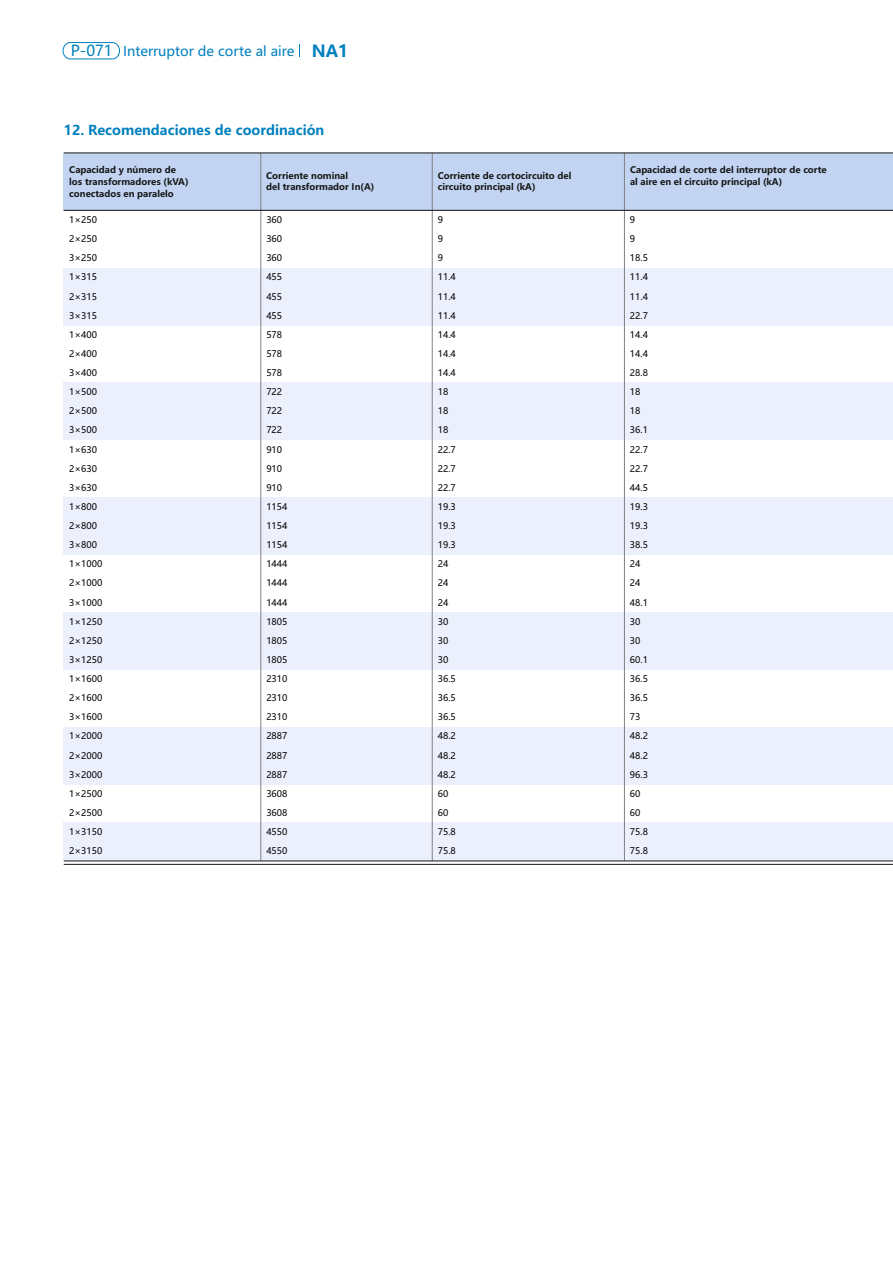
<style>
.page{position:relative;width:893px;height:1263px;background:#fff}
.page>*{position:absolute;margin:0;border:0;box-sizing:border-box;transform-origin:0 0}
.t1{font:700 13.5px "Microsoft Ya Hei";color:#0080be}
.t2{font:13.5px "Microsoft Ya Hei";color:#0080be}
.t3{font:9px/19px "Microsoft Ya Hei";color:#000}
.t4{font:700 9px/11.9px "Microsoft Ya Hei";color:#151616}
.s1{font-size:15px}
.s2{font-weight:700;font-size:16.5px}
</style>
<div class="page">
<div style="left:64px;top:823px;width:829px;height:38px;background:#ecf0fc"></div>
<div style="left:64px;top:727px;width:829px;height:57px;background:#ecf0fc"></div>
<div style="left:64px;top:612px;width:829px;height:58px;background:#ecf0fc"></div>
<div style="left:64px;top:498px;width:829px;height:57px;background:#ecf0fc"></div>
<div style="left:64px;top:383px;width:829px;height:57px;background:#ecf0fc"></div>
<div style="left:64px;top:268px;width:829px;height:57px;background:#ecf0fc"></div>
<div style="left:64px;top:153px;width:829px;height:57px;background:#c2d4f1"></div>
<hr style="left:432px;top:153px;width:1px;height:708px;background:#818281">
<hr style="left:624px;top:153px;width:1px;height:708px;background:#818281">
<hr style="left:64px;top:864px;width:829px;height:1px;background:#151616">
<div style="left:63px;top:42px;width:57px;height:17px;border:1px solid #0080be;border-radius:8px"></div>
<svg style="left:299px;top:44px;width:1px;height:13px"></svg>
<hr style="left:261px;top:153px;width:1px;height:708px;background:#818281">
<hr style="left:64px;top:152px;width:829px;height:1px;background:#151616">
<hr style="left:64px;top:210px;width:829px;height:1px;background:#151616">
<hr style="left:64px;top:861px;width:829px;height:1px;background:#151616">
<h1 class="t2" style="left:71px;top:45px;width:279px"><span class="s1">P-071</span> Interruptor de corte al aire <span class="s2">NA1</span></h1>
<h1 class="t1" style="left:64px;top:124px;width:262px">12. Recomendaciones de coordinación</h1>
<p class="t4" style="left:69px;top:165px;width:121px">Capacidad y número de los transformadores (kVA) conectados en paralelo</p>
<p class="t4" style="left:266px;top:170px;width:110px">Corriente nominal<br>del transformador In(A)</p>
<p class="t4" style="left:438px;top:170px;width:135px">Corriente de cortocircuito del circuito principal (kA)</p>
<p class="t4" style="left:630px;top:164px;width:198px">Capacidad de corte del interruptor de corte al aire en el circuito principal (kA)</p>
<p class="t3" style="left:69px;top:211px;width:35px">1×250<br>2×250<br>3×250<br>1×315<br>2×315<br>3×315<br>1×400<br>2×400<br>3×400<br>1×500<br>2×500<br>3×500<br>1×630<br>2×630<br>3×630<br>1×800<br>2×800<br>3×800<br>1×1000<br>2×1000<br>3×1000<br>1×1250<br>2×1250<br>3×1250<br>1×1600<br>2×1600<br>3×1600<br>1×2000<br>2×2000<br>3×2000<br>1×2500<br>2×2500<br>1×3150<br>2×3150</p>
<p class="t3" style="left:266px;top:211px;width:23px">360<br>360<br>360<br>455<br>455<br>455<br>578<br>578<br>578<br>722<br>722<br>722<br>910<br>910<br>910<br>1154<br>1154<br>1154<br>1444<br>1444<br>1444<br>1805<br>1805<br>1805<br>2310<br>2310<br>2310<br>2887<br>2887<br>2887<br>3608<br>3608<br>4550<br>4550</p>
<p class="t3" style="left:438px;top:211px;width:20px">9<br>9<br>9<br>11.4<br>11.4<br>11.4<br>14.4<br>14.4<br>14.4<br>18<br>18<br>18<br>22.7<br>22.7<br>22.7<br>19.3<br>19.3<br>19.3<br>24<br>24<br>24<br>30<br>30<br>30<br>36.5<br>36.5<br>36.5<br>48.2<br>48.2<br>48.2<br>60<br>60<br>75.8<br>75.8</p>
<p class="t3" style="left:630px;top:211px;width:20px">9<br>9<br>18.5<br>11.4<br>11.4<br>22.7<br>14.4<br>14.4<br>28.8<br>18<br>18<br>36.1<br>22.7<br>22.7<br>44.5<br>19.3<br>19.3<br>38.5<br>24<br>24<br>48.1<br>30<br>30<br>60.1<br>36.5<br>36.5<br>73<br>48.2<br>48.2<br>96.3<br>60<br>60<br>75.8<br>75.8</p>
</div>
